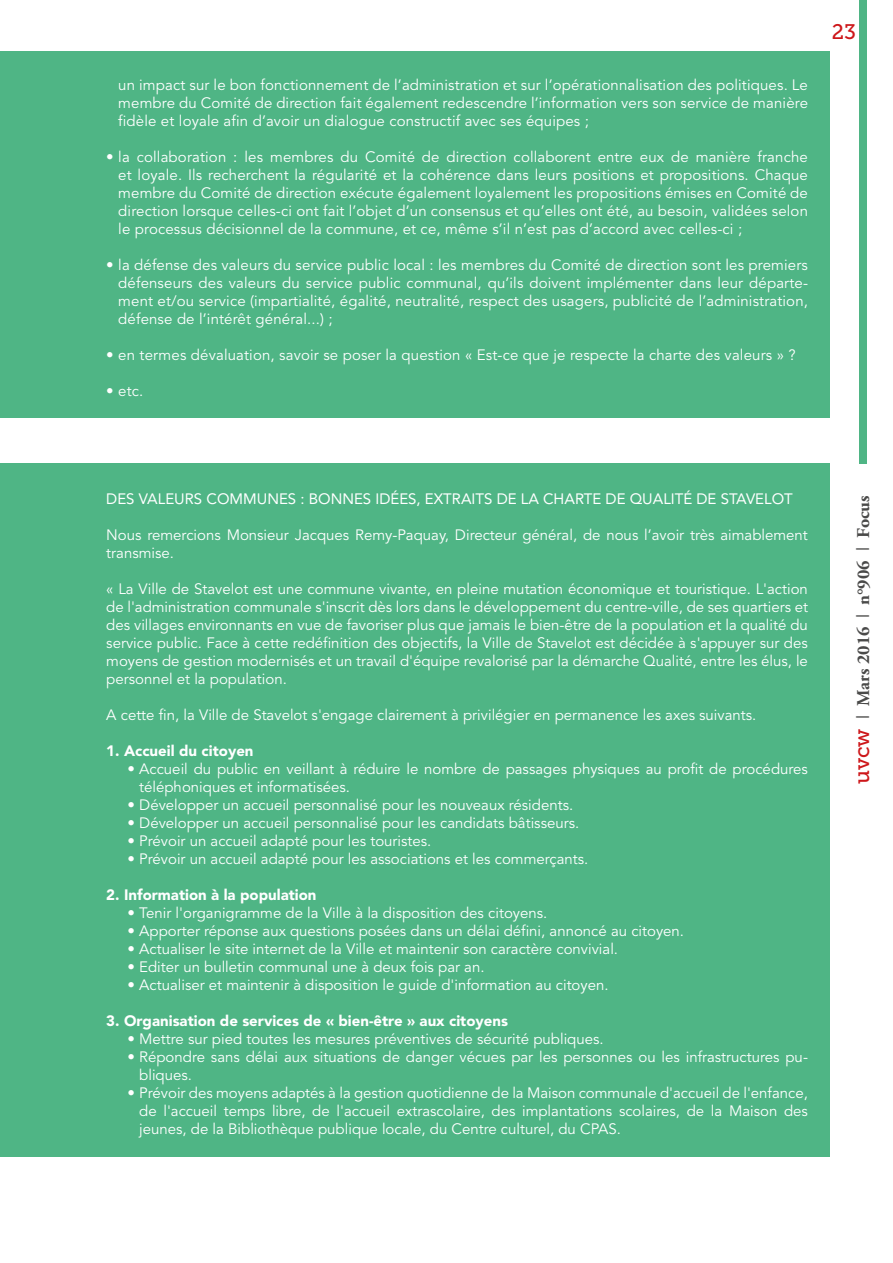
<style>
.page{position:relative;width:893px;height:1263px;background:#fff}
.page>*{position:absolute;margin:0;border:0;box-sizing:border-box;transform-origin:0 0}
.t1{font:21px "Museo Slab 500";color:#cd171a}
.t2{font:700 18px "Adobe Garamond Pro";color:#4a4a49}
.t3{font:15px/18px "Avenir LT Std";color:#fff;text-align:justify}
.t4{font:900 15px "Avenir LT Std";color:#fff}
.t5{font:15px "Avenir LT Std";color:#fff}
.s1{font-family:"Museo Slab 500";font-weight:400;font-size:21px;color:#cd171a}
.s2{font-family:"Century Gothic";font-weight:400}
</style>
<div class="page">
<div style="left:859px;top:0;width:7px;height:463px;background:#4fb585"></div>
<div style="left:0;top:51px;width:829px;height:366px;background:#4fb585"></div>
<div style="left:0;top:463px;width:829px;height:694px;background:#4fb585"></div>
<p class="t3" style="left:118px;top:76px;width:691px">un impact sur le bon fonctionnement de l’administration et sur l’opérationnalisation des politiques. Le membre du Comité de direction fait également redescendre l’information vers son service de manière fidèle et loyale afin d’avoir un dialogue constructif avec ses équipes ;</p>
<p class="t3" style="left:118px;top:148px;width:691px;text-indent:-12px">• la collaboration : les membres du Comité de direction collaborent entre eux de manière franche et loyale. Ils recherchent la régularité et la cohérence dans leurs positions et propositions. Chaque membre du Comité de direction exécute également loyalement les propositions émises en Comité de direction lorsque celles-ci ont fait l’objet d’un consensus et qu’elles ont été, au besoin, validées selon le processus décisionnel de la commune, et ce, même s’il n’est pas d’accord avec celles-ci ;</p>
<p class="t3" style="left:118px;top:256px;width:691px;text-indent:-12px">• la défense des valeurs du service public local : les membres du Comité de direction sont les premiers défenseurs des valeurs du service public communal, qu’ils doivent implémenter dans leur départe&shy;ment et/ou service (impartialité, égalité, neutralité, respect des usagers, publicité de l’administration, défense de l’intérêt général...) ;</p>
<p class="t3" style="left:106px;top:346px;width:691px">• en termes dévaluation, savoir se poser la question « Est-ce que je respecte la charte des valeurs » ?</p>
<p class="t3" style="left:106px;top:382px;width:39px">• etc.</p>
<h1 class="t1" style="left:832px;top:20px;width:26px">23</h1>
<p class="t5" style="left:106px;top:490px;width:688px">DES VALEURS COMMUNES : BONNES IDÉES, EXTRAITS DE LA CHARTE DE QUALITÉ DE STAVELOT</p>
<p class="t3" style="left:106px;top:526px;width:703px">Nous remercions Monsieur Jacques Remy-Paquay, Directeur général, de nous l’avoir très aimablement transmise.</p>
<p class="t3" style="left:106px;top:580px;width:703px">« La Ville de Stavelot est une commune vivante, en pleine mutation économique et touristique. L'action de l'administration communale s'inscrit dès lors dans le développement du centre-ville, de ses quartiers et des villages environnants en vue de favoriser plus que jamais le bien-être de la population et la qualité du service public. Face à cette redéfinition des objectifs, la Ville de Stavelot est décidée à s'appuyer sur des moyens de gestion modernisés et un travail d'équipe revalorisé par la démarche Qualité, entre les élus, le personnel et la population.</p>
<p class="t3" style="left:106px;top:706px;width:652px">A cette fin, la Ville de Stavelot s'engage clairement à privilégier en permanence les axes suivants.</p>
<p class="t4" style="left:106px;top:742px;width:149px">1. Accueil du citoyen</p>
<p class="t3" style="left:139px;top:760px;width:670px;text-indent:-12px">• Accueil du public en veillant à réduire le nombre de passages physiques au profit de procédures téléphoniques et informatisées.</p>
<p class="t3" style="left:128px;top:796px;width:447px">• Développer un accueil personnalisé pour les nouveaux résidents.</p>
<p class="t3" style="left:128px;top:814px;width:453px">• Développer un accueil personnalisé pour les candidats bâtisseurs.</p>
<p class="t3" style="left:128px;top:832px;width:305px">• Prévoir un accueil adapté pour les touristes.</p>
<p class="t3" style="left:128px;top:850px;width:462px">• Prévoir un accueil adapté pour les associations et les commerçants.</p>
<p class="t4" style="left:106px;top:886px;width:212px">2. Information à la population</p>
<p class="t3" style="left:128px;top:904px;width:421px">• Tenir l'organigramme de la Ville à la disposition des citoyens.</p>
<p class="t3" style="left:128px;top:922px;width:558px">• Apporter réponse aux questions posées dans un délai défini, annoncé au citoyen.</p>
<p class="t3" style="left:128px;top:940px;width:492px">• Actualiser le site internet de la Ville et maintenir son caractère convivial.</p>
<p class="t3" style="left:128px;top:958px;width:358px">• Editer un bulletin communal une à deux fois par an.</p>
<p class="t3" style="left:128px;top:976px;width:483px">• Actualiser et maintenir à disposition le guide d'information au citoyen.</p>
<p class="t4" style="left:106px;top:1012px;width:403px">3. Organisation de services de « bien-être » aux citoyens</p>
<p class="t3" style="left:128px;top:1030px;width:478px">• Mettre sur pied toutes les mesures préventives de sécurité publiques.</p>
<p class="t3" style="left:139px;top:1048px;width:670px;text-indent:-12px">• Répondre sans délai aux situations de danger vécues par les personnes ou les infrastructures pu&shy;bliques.</p>
<p class="t3" style="left:139px;top:1084px;width:670px;text-indent:-12px">• Prévoir des moyens adaptés à la gestion quotidienne de la Maison communale d'accueil de l'enfance, de l'accueil temps libre, de l'accueil extrascolaire, des implantations scolaires, de la Maison des jeunes, de la Bibliothèque publique locale, du Centre culturel, du CPAS.</p>
<p class="t2" style="left:853px;top:784px;width:290px;rotate:-90deg"><span class="s1">uvcw</span> <span class="s2">I</span> Mars 2016 <span class="s2">I</span> n°906 <span class="s2">I</span> Focus</p>
</div>
